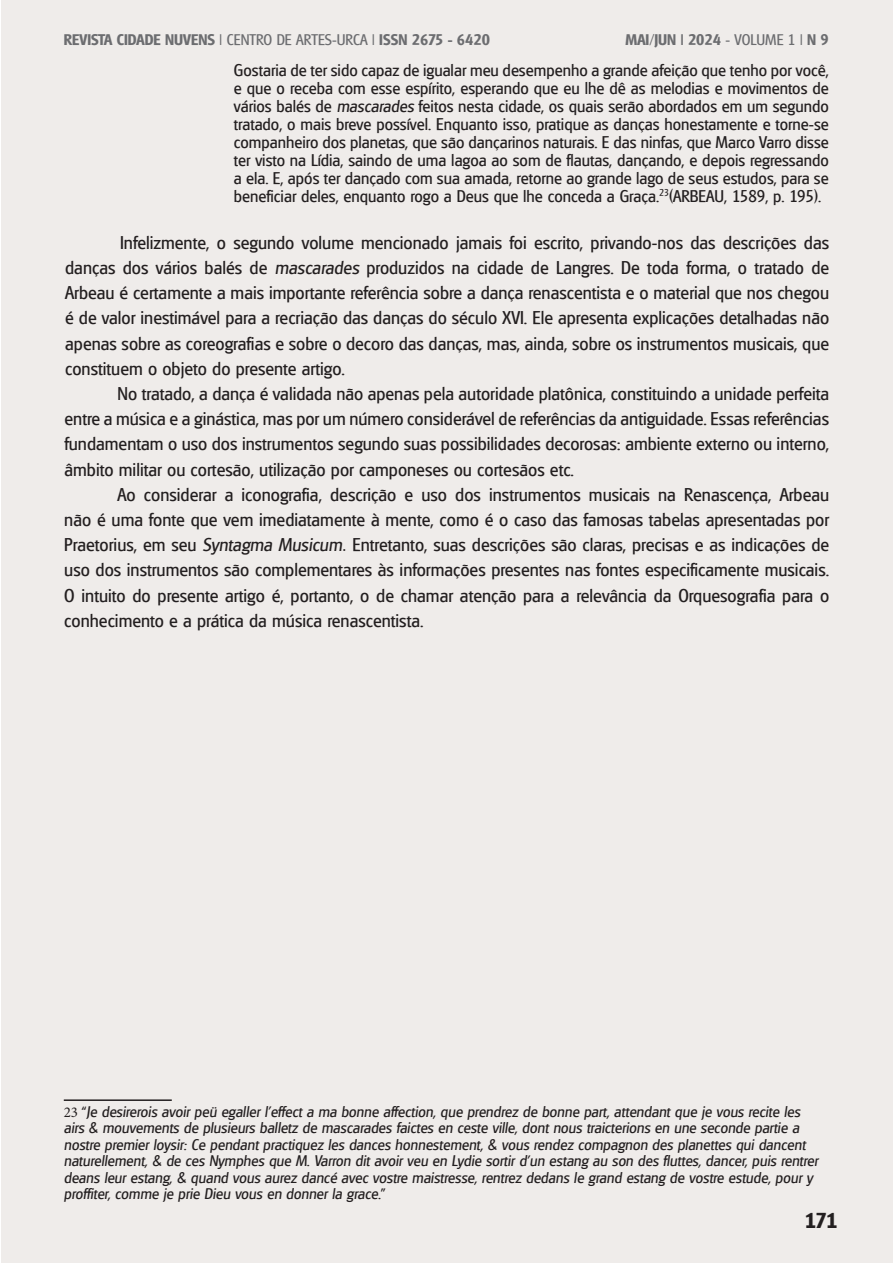
<style>
.page{position:relative;width:893px;height:1263px;background:#fff}
.page>*{position:absolute;margin:0;border:0;box-sizing:border-box;transform-origin:0 0}
.t1{font:700 21px "Glasgow";color:#231f20}
.t2{font:18px/25.2px "Glasgow";color:#231f20;text-align:justify}
.t3{font:16.5px/18px "Glasgow";color:#231f20;text-align:justify}
.t4{font:italic 15px/16.5px "Glasgow";color:#231f20}
.t5{font:700 15px "Glasgow";color:#6c6d70}
.s1{font-weight:400}
.s2{font-style:italic}
.s3{font-family:"Times New Roman"}
.s4{font-family:"Minion Pro";font-style:normal}
.s5{font-style:normal}
</style>
<div class="page">
<div style="left:2px;top:0;width:891px;height:1263px;background:#efecea"></div>
<hr style="left:64px;top:1099px;width:108px;height:2px;background:#231f20">
<p class="t5" style="left:64px;top:30px;width:428px">REVISTA CIDADE NUVENS <span class="s1">| CENTRO DE ARTES-URCA |</span> ISSN 2675 - 6420</p>
<p class="t5" style="left:626px;top:30px;width:205px">MAI/JUN | 2024 <span class="s1">- VOLUME 1 |</span> N 9</p>
<p class="t3" style="left:234px;top:61px;width:596px">Gostaria de ter sido capaz de igualar meu desempenho a grande afeição que tenho por você, e que o receba com esse espírito, esperando que eu lhe dê as melodias e movimentos de vários balés de <span class="s2">mascarades</span> feitos nesta cidade, os quais serão abordados em um segundo tratado, o mais breve possível. Enquanto isso, pratique as danças honestamente e torne-se companheiro dos planetas, que são dançarinos naturais. E das ninfas, que Marco Varro disse ter visto na Lídia, saindo de uma lagoa ao som de flautas, dançando, e depois regressando a ela. E, após ter dançado com sua amada, retorne ao grande lago de seus estudos, para se beneficiar deles, enquanto rogo a Deus que lhe conceda a Graça.<sup>23</sup>(ARBEAU, 1589, p. 195).</p>
<p class="t2" style="left:65px;top:229px;width:766px;text-indent:55px">Infelizmente, o segundo volume mencionado jamais foi escrito, privando-nos das descrições das danças dos vários balés de <span class="s2">mascarades</span> produzidos na cidade de Langres. De toda forma, o tratado de Arbeau é certamente a mais importante referência sobre a dança renascentista e o material que nos chegou é de valor inestimável para a recriação das danças do século XVI. Ele apresenta explicações detalhadas não apenas sobre as coreografias e sobre o decoro das danças, mas, ainda, sobre os instrumentos musicais, que constituem o objeto do presente artigo.</p>
<p class="t2" style="left:65px;top:381px;width:766px;text-indent:53px">No tratado, a dança é validada não apenas pela autoridade platônica, constituindo a unidade perfeita entre a música e a ginástica, mas por um número considerável de referências da antiguidade. Essas referências fundamentam o uso dos instrumentos segundo suas possibilidades decorosas: ambiente externo ou interno, âmbito militar ou cortesão, utilização por camponeses ou cortesãos etc.</p>
<p class="t2" style="left:64px;top:481px;width:766px;text-indent:53px">Ao considerar a iconografia, descrição e uso dos instrumentos musicais na Renascença, Arbeau não é uma fonte que vem imediatamente à mente, como é o caso das famosas tabelas apresentadas por Praetorius, em seu <span class="s2">Syntagma Musicum</span><span class="s3">.</span> Entretanto, suas descrições são claras, precisas e as indicações de uso dos instrumentos são complementares às informações presentes nas fontes especificamente musicais.<br>O intuito do presente artigo é, portanto, o de chamar atenção para a relevância da Orquesografia para o conhecimento e a prática da música renascentista.</p>
<p class="t4" style="left:64px;top:1103px;width:756px"><span class="s4">23</span> <span class="s5">“</span>Je desirerois avoir peü egaller l'effect a ma bonne affection, que prendrez de bonne part, attendant que je vous recite les airs &amp; mouvements de plusieurs balletz de mascarades faictes en ceste ville, dont nous traicterions en une seconde partie a nostre premier loysir: Ce pendant practiquez les dances honnestement, &amp; vous rendez compagnon des planettes qui dancent naturellement, &amp; de ces Nymphes que M. Varron dit avoir veu en Lydie sortir d'un estang au son des fluttes, dancer, puis rentrer deans leur estang, &amp; quand vous aurez dancé avec vostre maistresse, rentrez dedans le grand estang de vostre estude, pour y proffiter, comme je prie Dieu vous en donner la grace.<span class="s5">”</span></p>
<p class="t1" style="left:805px;top:1208px;width:35px">171</p>
</div>
